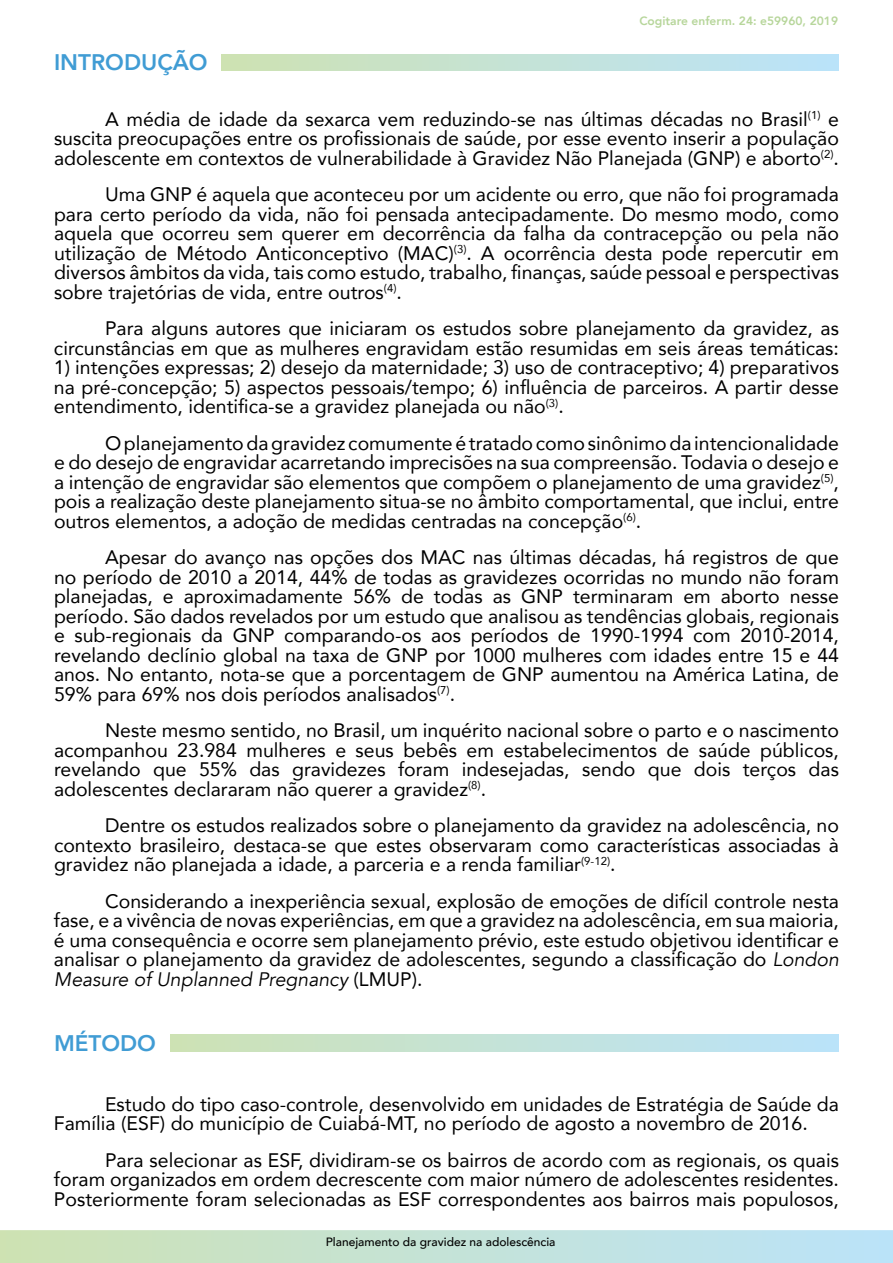
<style>
.page{position:relative;width:893px;height:1263px;background:#fff}
.page>*{position:absolute;margin:0;border:0;box-sizing:border-box;transform-origin:0 0}
.t1{font:800 22.5px "Avenir";color:#409cd4}
.t2{font:19.5px/19.5px "Avenir";color:#000;text-align:justify}
.t3{font:500 12px "Avenir";color:#000}
.t4{font:800 12px "Avenir";color:#b7d69b}
.s1{font-style:italic}
</style>
<div class="page">
<svg style="left:0;top:1230px;width:893px;height:33px"></svg>
<div style="left:221px;top:54px;width:618px;height:17px;background:linear-gradient(to right,#cee2b3,#bae3fb)"></div>
<div style="left:170px;top:1035px;width:669px;height:16px;background:linear-gradient(to right,#cee2b5,#bae3fb)"></div>
<p class="t1" style="left:54px;top:45px;width:155px">INTRODUÇÃO</p>
<p class="t4" style="left:639px;top:12px;width:200px">Cogitare enferm. 24: e59960, 2019</p>
<p class="t2" style="left:54px;top:109px;width:786px;text-indent:51px">A média de idade da sexarca vem reduzindo-se nas últimas décadas no Brasil<sup>(1)</sup> e suscita preocupações entre os profissionais de saúde, por esse evento inserir a população adolescente em contextos de vulnerabilidade à Gravidez Não Planejada (GNP) e aborto<sup>(2)</sup>.</p>
<p class="t2" style="left:54px;top:184px;width:786px;text-indent:51px">Uma GNP é aquela que aconteceu por um acidente ou erro, que não foi programada para certo período da vida, não foi pensada antecipadamente. Do mesmo modo, como aquela que ocorreu sem querer em decorrência da falha da contracepção ou pela não utilização de Método Anticonceptivo (MAC)<sup>(3)</sup>. A ocorrência desta pode repercutir em diversos âmbitos da vida, tais como estudo, trabalho, finanças, saúde pessoal e perspectivas sobre trajetórias de vida, entre outros<sup>(4)</sup>.</p>
<p class="t2" style="left:54px;top:318px;width:786px;text-align:right">Para alguns autores que iniciaram os estudos sobre planejamento da gravidez, as circunstâncias em que as mulheres engravidam estão resumidas em seis áreas temáticas:</p>
<p class="t2" style="left:54px;top:357px;width:786px">1) intenções expressas; 2) desejo da maternidade; 3) uso de contraceptivo; 4) preparativos na pré-concepção; 5) aspectos pessoais/tempo; 6) influência de parceiros. A partir desse entendimento, identifica-se a gravidez planejada ou não<sup>(3)</sup>.</p>
<p class="t2" style="left:54px;top:433px;width:786px;text-indent:51px">O planejamento da gravidez comumente é tratado como sinônimo da intencionalidade e do desejo de engravidar acarretando imprecisões na sua compreensão. Todavia o desejo e a intenção de engravidar são elementos que compõem o planejamento de uma gravidez<sup>(5)</sup>, pois a realização deste planejamento situa-se no âmbito comportamental, que inclui, entre outros elementos, a adoção de medidas centradas na concepção<sup>(6)</sup>.</p>
<p class="t2" style="left:54px;top:547px;width:787px;text-indent:51px">Apesar do avanço nas opções dos MAC nas últimas décadas, há registros de que no período de 2010 a 2014, 44% de todas as gravidezes ocorridas no mundo não foram planejadas, e aproximadamente 56% de todas as GNP terminaram em aborto nesse período. São dados revelados por um estudo que analisou as tendências globais, regionais e sub-regionais da GNP comparando-os aos períodos de 1990-1994 com 2010-2014, revelando declínio global na taxa de GNP por 1000 mulheres com idades entre 15 e 44 anos. No entanto, nota-se que a porcentagem de GNP aumentou na América Latina, de 59% para 69% nos dois períodos analisados<sup>(7)</sup>.</p>
<p class="t2" style="left:54px;top:720px;width:786px;text-indent:51px">Neste mesmo sentido, no Brasil, um inquérito nacional sobre o parto e o nascimento acompanhou 23.984 mulheres e seus bebês em estabelecimentos de saúde públicos, revelando que 55% das gravidezes foram indesejadas, sendo que dois terços das adolescentes declararam não querer a gravidez<sup>(8)</sup>.</p>
<p class="t2" style="left:54px;top:815px;width:787px;text-indent:51px">Dentre os estudos realizados sobre o planejamento da gravidez na adolescência, no contexto brasileiro, destaca-se que estes observaram como características associadas à gravidez não planejada a idade, a parceria e a renda familiar<sup>(9-12)</sup>.</p>
<p class="t2" style="left:54px;top:891px;width:786px;text-indent:51px">Considerando a inexperiência sexual, explosão de emoções de difícil controle nesta fase, e a vivência de novas experiências, em que a gravidez na adolescência, em sua maioria, é uma consequência e ocorre sem planejamento prévio, este estudo objetivou identificar e analisar o planejamento da gravidez de adolescentes, segundo a classificação do <span class="s1">London Measure of Unplanned Pregnancy</span> (LMUP).</p>
<p class="t1" style="left:54px;top:1026px;width:104px">MÉTODO</p>
<p class="t2" style="left:54px;top:1093px;width:786px;text-indent:51px">Estudo do tipo caso-controle, desenvolvido em unidades de Estratégia de Saúde da<br>Família (ESF) do município de Cuiabá-MT, no período de agosto a novembro de 2016.</p>
<p class="t2" style="left:54px;top:1149px;width:786px;text-indent:51px">Para selecionar as ESF, dividiram-se os bairros de acordo com as regionais, os quais foram organizados em ordem decrescente com maior número de adolescentes residentes.<br>Posteriormente foram selecionadas as ESF correspondentes aos bairros mais populosos,</p>
<p class="t3" style="left:326px;top:1232px;width:231px">Planejamento da gravidez na adolescência</p>
</div>
